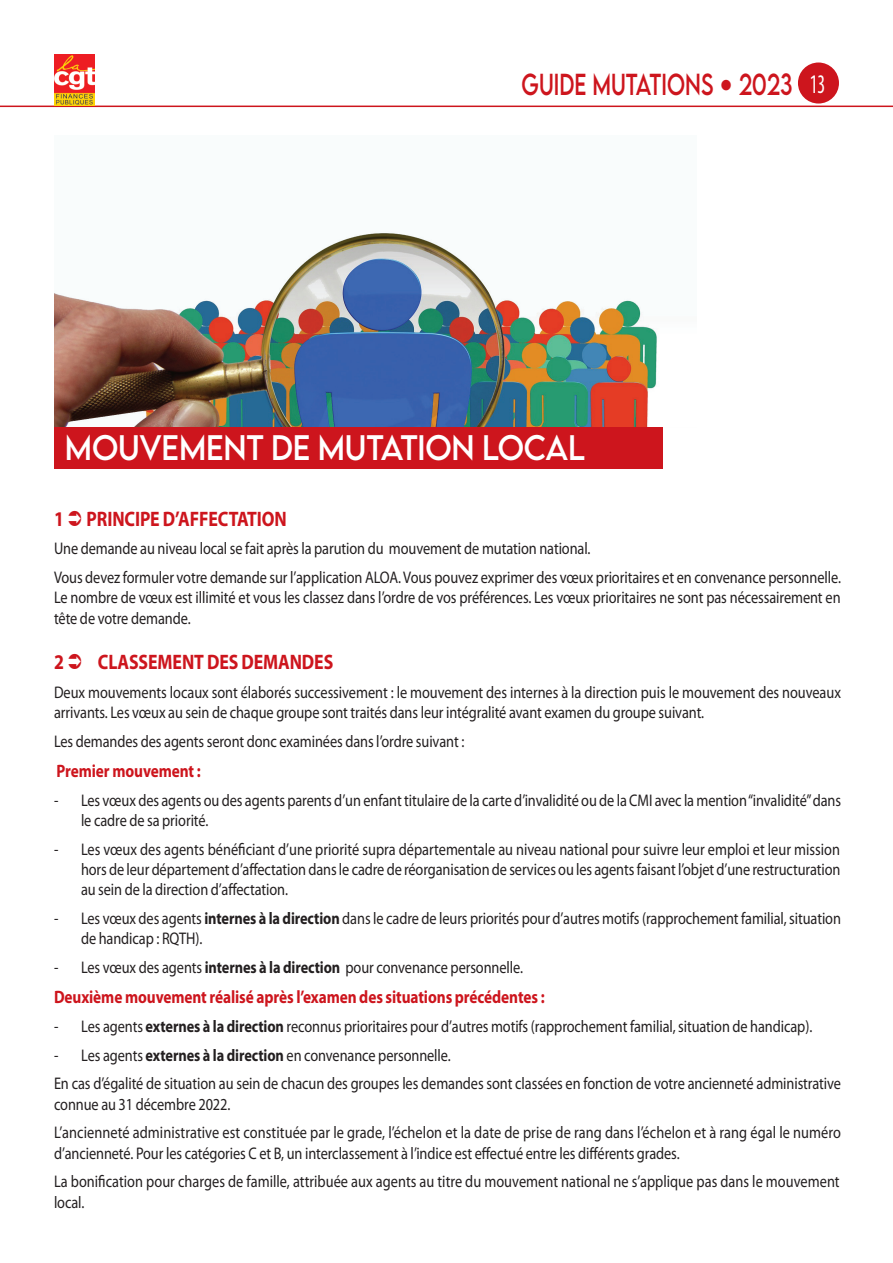
<style>
.page{position:relative;width:893px;height:1263px;background:#fff}
.page>*{position:absolute;margin:0;border:0;box-sizing:border-box;transform-origin:0 0}
.t1{font:31.5px "LEMONMILK";letter-spacing:-.01em;color:#fff;scale:.94 1}
.t2{font:27px "LEMONMILK";color:#cd151d;scale:.75 1}
.t3{font:700 21px "Myriad Pro";letter-spacing:-.005em;color:#cd151d;scale:.85 1}
.t4{font:700 18px "Myriad Pro";letter-spacing:-.005em;color:#cd151d;scale:.85 1}
.t5{font:16.8px/20.2px "Myriad Pro";letter-spacing:-.005em;color:#231f20;scale:.85 1}
.s1{font-family:"Myriad Pro";font-stretch:condensed;color:#fff}
.s2{font-style:inherit}
.s3{font-weight:700}
</style>
<div class="page">
<div style="left:798px;top:63px;width:41px;height:41px;background:#cd151d;border-radius:50%"></div>
<hr style="left:0;top:106px;width:893px;height:1px;background:#cd151d">
<img style="left:54px;top:54px;width:41px;height:52px">
<img style="left:54px;top:233px;width:603px;height:194px">
<div style="left:54px;top:427px;width:608px;height:41px;background:#cd151d"></div>
<h2 class="t2" style="left:522px;top:66px;width:406px">GUIDE MUTATIONS 2023 <span class="s1">13</span></h2>
<h1 class="t1" style="left:65px;top:427px;width:533px">MOUVEMENT DE MUTATION LOCAL</h1>
<p class="t3" style="left:54px;top:505px;width:260px">1 PRINCIPE D’AFFECTATION</p>
<p class="t5" style="left:54px;top:534px;width:927px;line-height:28.8px">Une demande au niveau local se fait après la parution du mouvement de mutation national.<br>Vous devez formuler votre demande sur l’application ALOA. Vous pouvez exprimer des vœux prioritaires et en convenance personnelle.</p>
<p class="t5" style="left:54px;top:587px;width:927px">Le nombre de vœux est illimité et vous les classez dans l’ordre de vos préférences. Les vœux prioritaires ne sont pas nécessairement en tête de votre demande.</p>
<p class="t3" style="left:54px;top:648px;width:13px">2</p>
<p class="t3" style="left:98px;top:648px;width:37px">CLASSEMEN</p>
<p class="t3" style="left:194px;top:648px;width:85px">T DES DEMAN</p>
<p class="t3" style="left:302px;top:648px;width:26px">DES</p>
<p class="t5" style="left:54px;top:682px;width:927px">Deux mouvements locaux sont élaborés successivement : le mouvement des internes à la direction puis le mouvement des nouveaux arrivants. Les vœux au sein de chaque groupe sont traités dans leur intégralité avant examen du groupe suivant.</p>
<p class="t5" style="left:54px;top:731px;width:484px">Les demandes des agents seront donc examinées dans l’ordre suivant :</p>
<p class="t4" style="left:56px;top:759px;width:171px"><span class="s2">P</span>remier mouvement :</p>
<p class="t5" style="left:81px;top:790px;width:896px;text-indent:-27px">- Les vœux des agents ou des agents parents d’un enfant titulaire de la carte d’invalidité ou de la CMI avec la mention “invalidité” dans le cadre de sa priorité.</p>
<p class="t5" style="left:81px;top:839px;width:895px;text-align:justify;text-indent:-27px">- Les vœux des agents bénéficiant d’une priorité supra départementale au niveau national pour suivre leur emploi et leur mission hors de leur département d’affectation dans le cadre de réorganisation de services ou les agents faisant l’objet d’une restructuration au sein de la direction d’affectation.</p>
<p class="t5" style="left:81px;top:908px;width:896px;text-indent:-27px">- Les vœux des agents <span class="s3">internes à la direction</span> dans le cadre de leurs priorités pour d’autres motifs (rapprochement familial, situation de handicap : RQTH).</p>
<p class="t5" style="left:54px;top:957px;width:553px">- Les vœux des agents <span class="s3">internes à la direction</span> pour convenance personnelle.</p>
<p class="t4" style="left:54px;top:985px;width:579px"><span class="s2">D</span>euxième mouvement réalisé après l’examen des situations précédentes :</p>
<p class="t5" style="left:54px;top:1016px;width:894px">- <span class="s2">L</span>es agents <span class="s3">externes à la direction</span> reconnus prioritaires pour d’autres motifs (rapprochement familial, situation de handicap).</p>
<p class="t5" style="left:54px;top:1040px;width:927px;line-height:28.8px">- <span class="s2">L</span>es agents <span class="s3">externes à la direction</span> en convenance personnelle.<br>En cas d’égalité de situation au sein de chacun des groupes les demandes sont classées en fonction de votre ancienneté administrative</p>
<p class="t5" style="left:54px;top:1089px;width:927px;line-height:28.8px">connue au 31 décembre 2022.<br>L’ancienneté administrative est constituée par le grade, l’échelon et la date de prise de rang dans l’échelon et à rang égal le numéro</p>
<p class="t5" style="left:54px;top:1138px;width:926px;line-height:28.8px">d’ancienneté. Pour les catégories C et B, un interclassement à l’indice est effectué entre les différents grades.<br>La bonification pour charges de famille, attribuée aux agents au titre du mouvement national ne s’applique pas dans le mouvement</p>
<p class="t5" style="left:54px;top:1192px;width:37px">local.</p>
</div>
